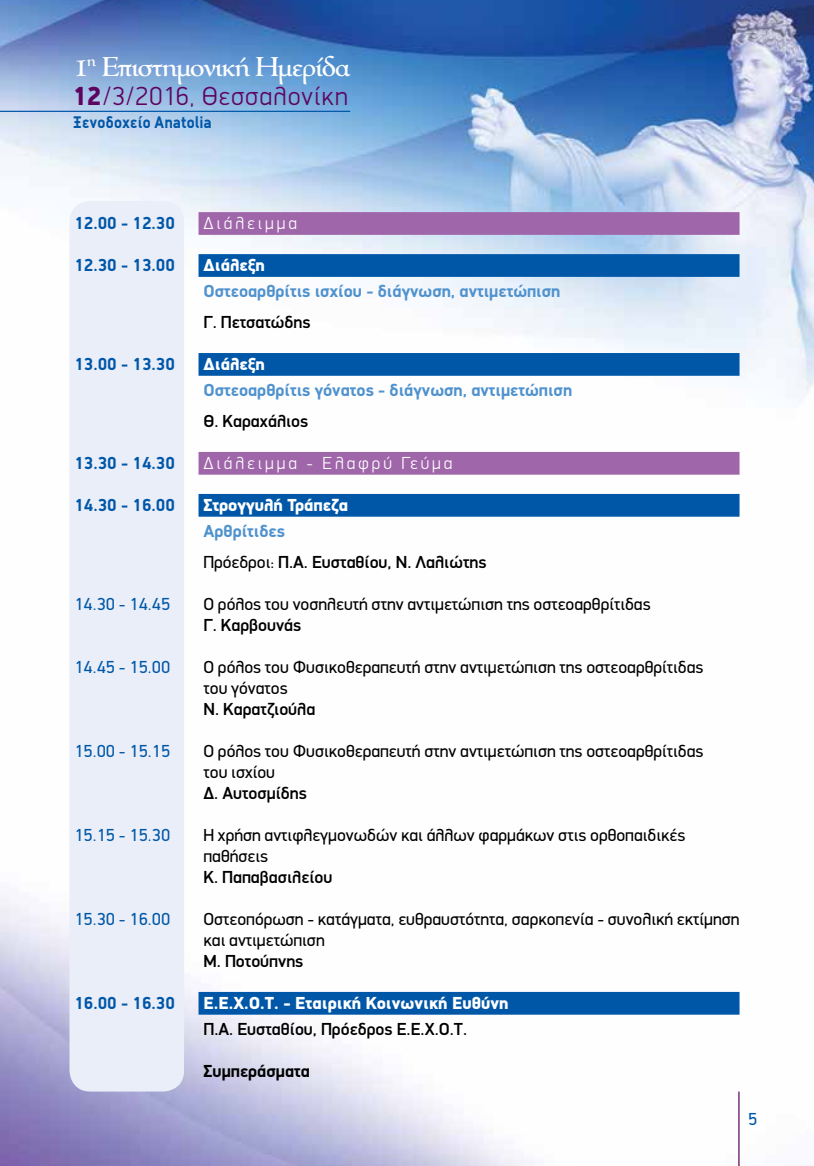
<style>
.page{position:relative;width:814px;height:1166px;background:#fff}
.page>*{position:absolute;margin:0;border:0;box-sizing:border-box;transform-origin:0 0}
.t1{font:700 30.62px "PF Ephemera Poly";letter-spacing:-.045em;color:#fff;scale:1.04 1}
.t2{font:300 26.25px "PF Din Display";letter-spacing:.04em;color:#5d045f}
.t3{font:17.5px/21px "PF Din Display";color:#000}
.t4{font:500 17.5px/31px "PF Din Display";color:#000}
.t5{font:700 17.5px "PF Din Display";color:#4f92ce}
.t6{font:700 17.5px "PF Din Display";color:#0057a8}
.t7{font:900 17.5px "PF Din Display";color:#fff}
.t8{font:17.5px "PF Din Display";color:#0057a8}
.t9{font:300 17.5px "PF Din Display";letter-spacing:.17em;color:#fff}
.t10{font:700 17.5px "PF Din Display";color:#000}
.t11{font:700 16.97px "PF Din Display";letter-spacing:.02em;color:#0057a8;scale:.9 1}
.s1{font-weight:900}
.s2{font-weight:700;color:#4f92ce}
.s3{font-weight:400}
</style>
<div class="page">
<img style="left:0;top:0;width:814px;height:1166px">
<hr style="left:0;top:111px;width:350px;height:1px;background:#0057a8">
<hr style="left:738px;top:1091px;width:1px;height:75px;background:#5d035e">
<div style="left:69px;top:201px;width:115px;height:890px;background:#e9eef8;border-radius:21px"></div>
<div style="left:198px;top:212px;width:541px;height:23px;background:#a066aa"></div>
<div style="left:198px;top:254px;width:541px;height:23px;background:#0057a8"></div>
<div style="left:198px;top:353px;width:541px;height:23px;background:#0057a8"></div>
<div style="left:198px;top:452px;width:541px;height:23px;background:#a066aa"></div>
<div style="left:198px;top:494px;width:541px;height:23px;background:#0057a8"></div>
<div style="left:198px;top:992px;width:541px;height:22px;background:#0057a8"></div>
<h1 class="t1" style="left:73px;top:49px;width:268px">1<sup>η</sup> Επιστηµονική Ηµερίδα</h1>
<h2 class="t2" style="left:73px;top:80px;width:277px"><span class="s1">12</span>/3/2016, Θεσσαλονίκη</h2>
<p class="t11" style="left:73px;top:112px;width:156px">Ξενοδοχείο Anatolia</p>
<p class="t6" style="left:74px;top:213px;width:102px">12.00 - 12.30</p>
<p class="t9" style="left:203px;top:213px;width:95px">Διάλειμμα</p>
<p class="t6" style="left:74px;top:255px;width:102px">12.30 - 13.00</p>
<p class="t7" style="left:203px;top:255px;width:63px">Διάλεξη</p>
<p class="t5" style="left:203px;top:281px;width:358px">Οστεοαρθρίτις ισχίου - διάγνωση, αντιμετώπιση</p>
<p class="t4" style="left:203px;top:307px;width:108px">Γ. Πετσατώδης</p>
<p class="t6" style="left:74px;top:354px;width:102px">13.00 - 13.30</p>
<p class="t7" style="left:203px;top:354px;width:63px">Διάλεξη</p>
<p class="t5" style="left:203px;top:380px;width:370px">Οστεοαρθρίτις γόνατος - διάγνωση, αντιμετώπιση</p>
<p class="t4" style="left:203px;top:406px;width:106px">Θ. Καραχάλιος</p>
<p class="t6" style="left:74px;top:453px;width:102px">13.30 - 14.30</p>
<p class="t9" style="left:203px;top:453px;width:250px">Διάλειμμα - Ελαφρύ Γεύμα</p>
<p class="t6" style="left:74px;top:495px;width:102px">14.30 - 16.00</p>
<p class="t7" style="left:203px;top:495px;width:146px">Στρογγυλή Τράπεζα</p>
<p class="t4" style="left:203px;top:515px;width:284px"><span class="s2">Αρθρίτιδες<br></span><span class="s3">Πρόεδροι:</span> Π.Α. Ευσταθίου, Ν. Λαλιώτης</p>
<p class="t8" style="left:74px;top:594px;width:97px">14.30 - 14.45</p>
<p class="t3" style="left:203px;top:593px;width:448px">Ο ρόλος του νοσηλευτή στην αντιμετώπιση της οστεοαρθρίτιδας</p>
<p class="t4" style="left:203px;top:609px;width:99px">Γ. Καρβουνάς</p>
<p class="t8" style="left:74px;top:657px;width:97px">14.45 - 15.00</p>
<p class="t3" style="left:203px;top:656px;width:501px">Ο ρόλος του Φυσικοθεραπευτή στην αντιμετώπιση της οστεοαρθρίτιδας του γόνατος</p>
<p class="t4" style="left:203px;top:693px;width:113px">Ν. Καρατζιούλα</p>
<p class="t8" style="left:74px;top:741px;width:97px">15.00 - 15.15</p>
<p class="t3" style="left:203px;top:740px;width:501px">Ο ρόλος του Φυσικοθεραπευτή στην αντιμετώπιση της οστεοαρθρίτιδας του ισχίου</p>
<p class="t4" style="left:203px;top:777px;width:105px">Δ. Αυτοσμίδης</p>
<p class="t8" style="left:74px;top:825px;width:97px">15.15 - 15.30</p>
<p class="t3" style="left:203px;top:824px;width:483px">Η χρήση αντιφλεγμονωδών και άλλων φαρμάκων στις ορθοπαιδικές παθήσεις</p>
<p class="t4" style="left:203px;top:861px;width:130px">Κ. Παπαβασιλείου</p>
<p class="t8" style="left:74px;top:909px;width:97px">15.30 - 16.00</p>
<p class="t3" style="left:203px;top:908px;width:537px">Οστεοπόρωση - κατάγματα, ευθραυστότητα, σαρκοπενία - συνολική εκτίμηση και αντιμετώπιση</p>
<p class="t4" style="left:203px;top:945px;width:101px">Μ. Ποτούπνης</p>
<p class="t6" style="left:74px;top:992px;width:102px">16.00 - 16.30</p>
<p class="t7" style="left:203px;top:992px;width:306px">Ε.Ε.Χ.Ο.Τ. - Εταιρική Κοινωνική Ευθύνη</p>
<p class="t4" style="left:203px;top:1013px;width:265px">Π.Α. Ευσταθίου, Πρόεδρος Ε.Ε.Χ.Ο.Τ.</p>
<p class="t10" style="left:203px;top:1060px;width:108px">Συμπεράσματα</p>
<p class="t8" style="left:748px;top:1108px;width:11px">5</p>
</div>
